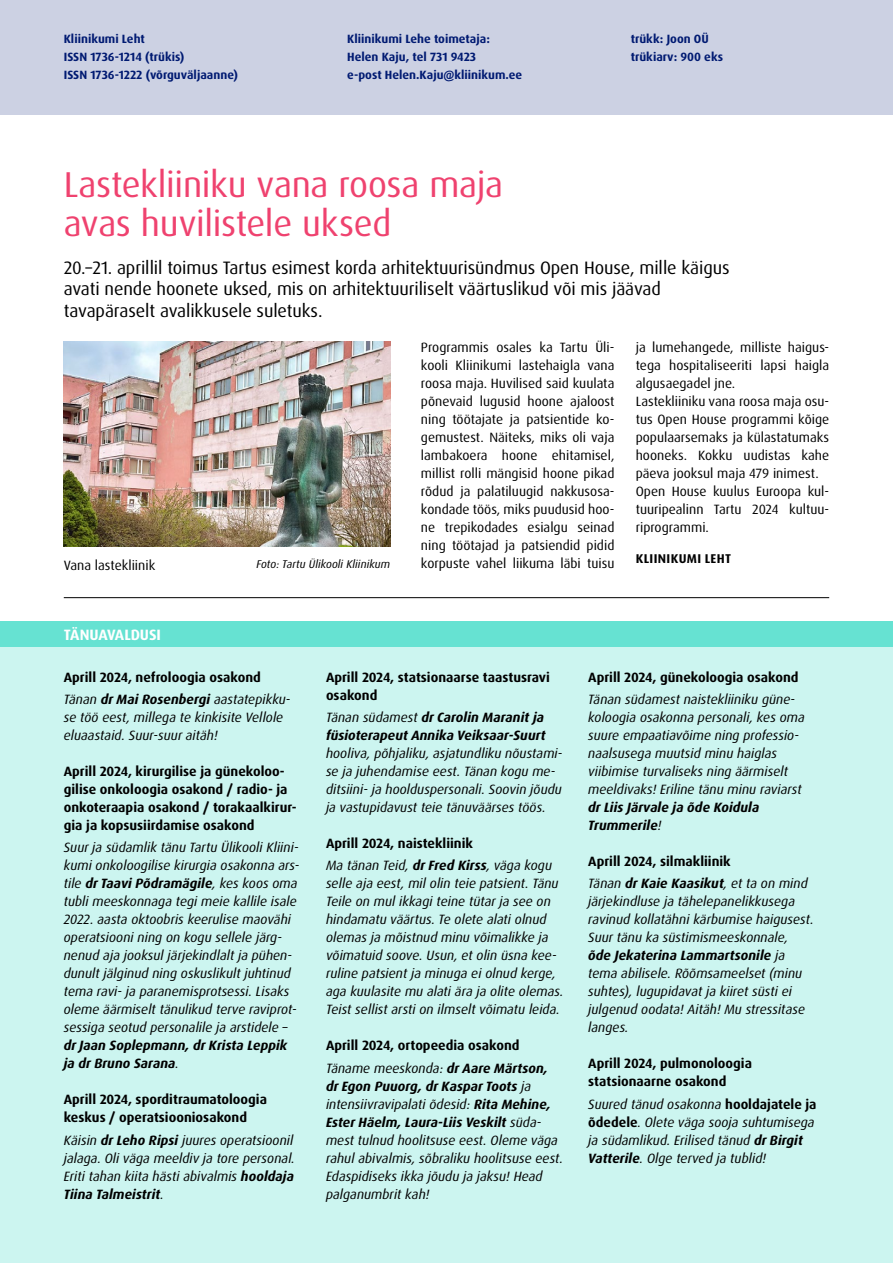
<style>
.page{position:relative;width:893px;height:1263px;background:#fff}
.page>*{position:absolute;margin:0;border:0;box-sizing:border-box;transform-origin:0 0}
.t1{font:36px/39px "Dax Pro";letter-spacing:-.01em;color:#ef426f}
.t2{font:18px/21.6px "Dax Pro";letter-spacing:-.005em;color:#000}
.t3{font:700 15px "Dax Pro";letter-spacing:-.01em;color:#fff}
.t4{font:italic 13.5px/18px "Dax Pro";color:#000}
.t5{font:13.5px/18px "Dax Pro";color:#000;text-align:justify}
.t6{font:700 13.5px/18px "Dax Pro";color:#000}
.t7{font:italic 700 13.5px/18px "Dax Pro";color:#000}
.t8{font:700 12.75px "Dax Pro";letter-spacing:.03em;color:#000}
.t9{font:700 12px/18px "Dax Pro";color:#001a72}
.t10{font:italic 11.25px "Dax Pro";color:#000}
.s1{font-weight:400;font-style:italic}
.s2{font-style:italic}
.s3{font-weight:700}
.s4{font-weight:400}
.s5{font-weight:700;font-style:normal}
</style>
<div class="page">
<div style="left:0;top:0;width:893px;height:115px;background:#ccd1e3"></div>
<div style="left:0;top:631px;width:893px;height:632px;background:#ccf5f0"></div>
<div style="left:0;top:621px;width:893px;height:25px;background:#66e2d2"></div>
<hr style="left:64px;top:597px;width:765px;height:1px;background:#000">
<img style="left:64px;top:341px;width:326px;height:206px">
<p class="t9" style="left:64px;top:30px;width:176px">Kliinikumi Leht<br>ISSN 1736-1214 (trükis)<br>ISSN 1736-1222 (võrguväljaanne)</p>
<p class="t9" style="left:347px;top:30px;width:177px">Kliinikumi Lehe toimetaja:<br>Helen Kaju, tel 731 9423<br>e-post Helen.Kaju@kliinikum.ee</p>
<p class="t9" style="left:631px;top:30px;width:94px">trükk: Joon OÜ trükiarv: 900 eks</p>
<h1 class="t1" style="left:64px;top:165px;width:441px">Lastekliiniku vana roosa maja avas huvilistele uksed</h1>
<h2 class="t2" style="left:64px;top:257px;width:667px">20.–21. aprillil toimus Tartus esimest korda arhitektuurisündmus Open House, mille käigus avati nende hoonete uksed, mis on arhitektuuriliselt väärtuslikud või mis jäävad tavapäraselt avalikkusele suletuks.</h2>
<p class="t5" style="left:64px;top:557px;width:93px">Vana lastekliinik</p>
<p class="t10" style="left:256px;top:557px;width:135px">Foto: Tartu Ülikooli Kliinikum</p>
<p class="t5" style="left:421px;top:338px;width:195px">Programmis osales ka Tartu Üli&shy;kooli Kliinikumi lastehaigla vana roosa maja. Huvilised said kuulata põnevaid lugusid hoone ajaloost ning töötajate ja patsientide ko&shy;gemustest. Näiteks, miks oli vaja lambakoera hoone ehitamisel, millist rolli mängisid hoone pikad rõdud ja palatiluugid nakkusosa&shy;kondade töös, miks puudusid hoo&shy;ne trepikodades esialgu seinad ning töötajad ja patsiendid pidid korpuste vahel liikuma läbi tuisu</p>
<p class="t5" style="left:636px;top:338px;width:195px;text-align:left">ja lumehangede, milliste haigus&shy;tega hospitaliseeriti lapsi haigla algusaegadel jne.<br>Lastekliiniku vana roosa maja osu&shy;tus Open House programmi kõige populaarsemaks ja külastatumaks hooneks. Kokku uudistas kahe päeva jooksul maja 479 inimest.<br>Open House kuulus Euroopa kul&shy;tuuripealinn Tartu 2024 kultuu&shy;riprogrammi.</p>
<p class="t8" style="left:636px;top:550px;width:97px">KLIINIKUMI LEHT</p>
<p class="t3" style="left:64px;top:625px;width:99px">TÄNUAVALDUSI</p>
<p class="t6" style="left:64px;top:666px;width:228px;line-height:22.2px">Aprill 2024, nefroloogia osakond<br><span class="s1">Tänan</span> <span class="s2">dr Mai Rosenbergi</span> <span class="s1">aastatepikku-</span></p>
<p class="t4" style="left:64px;top:709px;width:221px">se töö eest, millega te kinkisite Vellole eluaastaid. Suur-suur aitäh!</p>
<p class="t6" style="left:64px;top:763px;width:234px">Aprill 2024, kirurgilise ja günekoloo&shy;gilise onkoloogia osakond / radio- ja onkoteraapia osakond / torakaalkirur&shy;gia ja kopsusiirdamise osakond</p>
<p class="t4" style="left:64px;top:839px;width:237px">Suur ja südamlik tänu Tartu Ülikooli Kliini&shy;kumi onkoloogilise kirurgia osakonna ars&shy;tile <span class="s3">dr Taavi Põdramägile</span>, kes koos oma tubli meeskonnaga tegi meie kallile isale 2022. aasta oktoobris keerulise maovähi operatsiooni ning on kogu sellele järg&shy;nenud aja jooksul järjekindlalt ja pühen&shy;dunult jälginud ning oskuslikult juhtinud tema ravi- ja paranemisprotsessi. Lisaks oleme äärmiselt tänulikud terve raviprot&shy;sessiga seotud personalile ja arstidele –</p>
<p class="t7" style="left:64px;top:1037px;width:225px">dr Jaan Soplepmann, dr Krista Leppik ja dr Bruno Sarana<span class="s4">.</span></p>
<p class="t6" style="left:64px;top:1091px;width:205px">Aprill 2024, sporditraumatoloogia keskus / operatsiooniosakond</p>
<p class="t4" style="left:64px;top:1131px;width:233px;text-align:justify">Käisin <span class="s3">dr Leho Ripsi</span> juures operatsioonil jalaga. Oli väga meeldiv ja tore personal.<br>Eriti tahan kiita hästi abivalmis <span class="s3">hooldaja Tiina Talmeistrit</span>.</p>
<p class="t6" style="left:326px;top:668px;width:225px">Aprill 2024, statsionaarse taastusravi osakond</p>
<p class="t7" style="left:326px;top:708px;width:221px"><span class="s4">Tänan südamest</span> dr Carolin Maranit ja füsioterapeut Annika Veiksaar-Suurt</p>
<p class="t4" style="left:326px;top:744px;width:238px">hooliva, põhjaliku, asjatundliku nõustami&shy;se ja juhendamise eest. Tänan kogu me&shy;ditsiini- ja hoolduspersonali. Soovin jõudu ja vastupidavust teie tänuväärses töös.</p>
<p class="t6" style="left:326px;top:832px;width:228px;line-height:22.2px">Aprill 2024, naistekliinik<br><span class="s1">Ma tänan Teid,</span> <span class="s2">dr Fred Kirss</span><span class="s1">, väga kogu</span></p>
<p class="t4" style="left:326px;top:875px;width:239px">selle aja eest, mil olin teie patsient. Tänu Teile on mul ikkagi teine tütar ja see on hindamatu väärtus. Te olete alati olnud olemas ja mõistnud minu võimalikke ja võimatuid soove. Usun, et olin üsna kee&shy;ruline patsient ja minuga ei olnud kerge, aga kuulasite mu alati ära ja olite olemas.<br>Teist sellist arsti on ilmselt võimatu leida.</p>
<p class="t6" style="left:326px;top:1035px;width:223px;line-height:22.2px">Aprill 2024, ortopeedia osakond<br><span class="s1">Täname meeskonda:</span> <span class="s2">dr Aare Märtson,</span></p>
<p class="t4" style="left:326px;top:1077px;width:239px"><span class="s3">dr Egon Puuorg, dr Kaspar Toots</span> ja intensiivravipalati õdesid: <span class="s3">Rita Mehine, Ester Häelm, Laura-Liis Veskilt</span> süda&shy;mest tulnud hoolitsuse eest. Oleme väga rahul abivalmis, sõbraliku hoolitsuse eest.<br>Edaspidiseks ikka jõudu ja jaksu! Head palganumbrit kah!</p>
<p class="t6" style="left:588px;top:668px;width:212px">Aprill 2024, günekoloogia osakond</p>
<p class="t4" style="left:588px;top:690px;width:218px">Tänan südamest naistekliiniku güne&shy;koloogia osakonna personali, kes oma suure empaatiavõime ning professio&shy;naalsusega muutsid minu haiglas viibimise turvaliseks ning äärmiselt meeldivaks! Eriline tänu minu raviarst</p>
<p class="t7" style="left:588px;top:798px;width:173px">dr Liis Järvale ja õde Koidula<br>Trummerile<span class="s4">!</span></p>
<p class="t6" style="left:588px;top:850px;width:221px;line-height:22.2px">Aprill 2024, silmakliinik<br><span class="s1">Tänan</span> <span class="s2">dr Kaie Kaasikut</span><span class="s1">, et ta on mind</span></p>
<p class="t4" style="left:588px;top:893px;width:227px">järjekindluse ja tähelepanelikkusega ravinud kollatähni kärbumise haigusest.<br>Suur tänu ka süstimismeeskonnale, <span class="s3">õde Jekaterina Lammartsonile</span> ja tema abilisele. Rõõmsameelset (minu suhtes), lugupidavat ja kiiret süsti ei julgenud oodata! Aitäh! Mu stressitase langes.</p>
<p class="t6" style="left:588px;top:1055px;width:165px">Aprill 2024, pulmonoloogia statsionaarne osakond</p>
<p class="t4" style="left:588px;top:1095px;width:230px">Suured tänud osakonna <span class="s5">hooldajatele ja õdedele</span>. Olete väga sooja suhtumisega ja südamlikud. Erilised tänud <span class="s3">dr Birgit Vatterile</span>. Olge terved ja tublid!</p>
</div>
